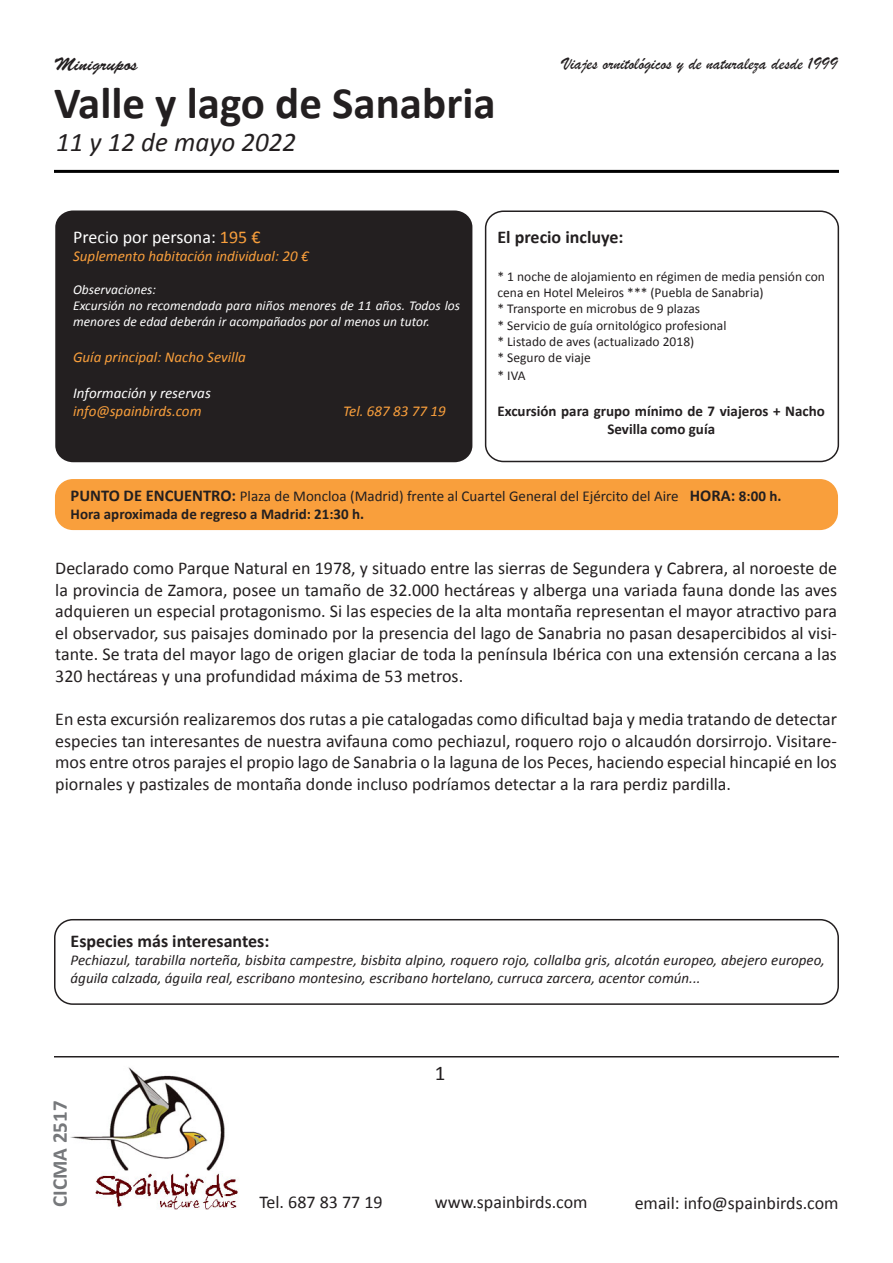
<style>
.page{position:relative;width:893px;height:1263px;background:#fff}
.page>*{position:absolute;margin:0;border:0;box-sizing:border-box;transform-origin:0 0}
.t1{font:700 45px "Calibri";color:#231f20}
.t2{font:italic 27px "Calibri";color:#231f20}
.t3{font:700 21px "Calibri";color:#76787b}
.t4{font:21px "Calibri";color:#231f20}
.t5{font:18px/21.6px "Calibri";color:#231f20;text-align:justify}
.t6{font:18px "Brush Script";color:#231f20}
.t7{font:700 18px "Calibri";color:#231f20}
.t8{font:18px "Calibri";color:#fff}
.t9{font:18px "Brush Script Std";color:#231f20}
.t10{font:italic 15px/18px "Calibri";color:#231f20}
.t11{font:700 15px/18px "Calibri";color:#231f20;text-align:center}
.t12{font:italic 15px "Calibri";color:#f99f3c}
.t13{font:15px "Calibri";color:#231f20}
.t14{font:italic 15px "Calibri";color:#fff}
.t15{font:13.5px/16.2px "Calibri";color:#231f20}
.t16{font:italic 13.5px/16.2px "Calibri";color:#fff}
.s1{color:#f99f3c}
.s2{font-weight:700;font-size:16.5px}
.s3{font-weight:700}
</style>
<div class="page">
<hr style="left:54px;top:170px;width:785px;height:3px;background:#000">
<img style="left:70px;top:1067px;width:169px;height:143px">
<hr style="left:54px;top:1056px;width:785px;height:1px;background:#231f20">
<div style="left:55px;top:210px;width:417px;height:252px;background:#231f20;border-radius:17px"></div>
<div style="left:485px;top:210px;width:354px;height:252px;border:2px solid #231f20;border-radius:17px"></div>
<div style="left:55px;top:479px;width:783px;height:51px;background:#f99f3c;border-radius:18px"></div>
<div style="left:54px;top:919px;width:785px;height:86px;border:2px solid #231f20;border-radius:18px"></div>
<p class="t9" style="left:54px;top:54px;width:86px">Minigrupos</p>
<p class="t6" style="left:563px;top:52px;width:276px">Viajes ornitológicos y de naturaleza desde 1999</p>
<p class="t1" style="left:54px;top:75px;width:443px">Valle y lago de Sanabria</p>
<p class="t2" style="left:56px;top:125px;width:242px">11 y 12 de mayo 2022</p>
<p class="t8" style="left:73px;top:226px;width:189px">Precio por persona: <span class="s1">195 €</span></p>
<p class="t12" style="left:73px;top:247px;width:237px">Suplemento habitación individual: 20 €</p>
<p class="t16" style="left:73px;top:280px;width:85px">Observaciones:</p>
<p class="t16" style="left:73px;top:296px;width:388px">Excursión no recomendada para niños menores de 11 años. Todos los menores de edad deberán ir acompañados por al menos un tutor.</p>
<p class="t12" style="left:73px;top:348px;width:174px">Guía principal: Nacho Sevilla</p>
<p class="t14" style="left:73px;top:384px;width:139px">Información y reservas</p>
<p class="t12" style="left:73px;top:402px;width:130px">info@spainbirds.com</p>
<p class="t12" style="left:343px;top:402px;width:104px">Tel. 687 83 77 19</p>
<p class="t7" style="left:497px;top:226px;width:127px">El precio incluye:</p>
<p class="t15" style="left:497px;top:268px;width:329px">* 1 noche de alojamiento en régimen de media pensión con cena en Hotel Meleiros *** (Puebla de Sanabria)</p>
<p class="t15" style="left:497px;top:300px;width:204px">* Transporte en microbus de 9 plazas</p>
<p class="t15" style="left:497px;top:316px;width:230px">* Servicio de guía ornitológico profesional</p>
<p class="t15" style="left:497px;top:332px;width:198px">* Listado de aves (actualizado 2018)</p>
<p class="t15" style="left:497px;top:349px;width:95px">* Seguro de viaje</p>
<p class="t15" style="left:497px;top:367px;width:30px">* IVA</p>
<p class="t11" style="left:497px;top:401px;width:329px">Excursión para grupo mínimo de 7 viajeros + Nacho<br>Sevilla como guía</p>
<p class="t13" style="left:71px;top:486px;width:712px"><span class="s2">PUNTO DE ENCUENTRO:</span> Plaza de Moncloa (Madrid) frente al Cuartel General del Ejército del Aire <span class="s2">HORA:</span> <span class="s3">8:00 h.</span></p>
<p class="t11" style="left:71px;top:504px;width:295px">Hora aproximada de regreso a Madrid: 21:30 h.</p>
<p class="t5" style="left:55px;top:556px;width:783px">Declarado como Parque Natural en 1978, y situado entre las sierras de Segundera y Cabrera, al noroeste de la provincia de Zamora, posee un tamaño de 32.000 hectáreas y alberga una variada fauna donde las aves adquieren un especial protagonismo. Si las especies de la alta montaña representan el mayor atractivo para el observador, sus paisajes dominado por la presencia del lago de Sanabria no pasan desapercibidos al visi&shy;tante. Se trata del mayor lago de origen glaciar de toda la península Ibérica con una extensión cercana a las 320 hectáreas y una profundidad máxima de 53 metros.</p>
<p class="t5" style="left:55px;top:707px;width:783px">En esta excursión realizaremos dos rutas a pie catalogadas como dificultad baja y media tratando de detectar especies tan interesantes de nuestra avifauna como pechiazul, roquero rojo o alcaudón dorsirrojo. Visitare&shy;mos entre otros parajes el propio lago de Sanabria o la laguna de los Peces, haciendo especial hincapié en los piornales y pastizales de montaña donde incluso podríamos detectar a la rara perdiz pardilla.</p>
<p class="t7" style="left:71px;top:930px;width:200px">Especies más interesantes:</p>
<p class="t10" style="left:71px;top:950px;width:756px">Pechiazul, tarabilla norteña, bisbita campestre, bisbita alpino, roquero rojo, collalba gris, alcotán europeo, abejero europeo, águila calzada, águila real, escribano montesino, escribano hortelano, curruca zarcera, acentor común...</p>
<p class="t3" style="left:47px;top:1207px;width:108px;rotate:-90deg">CICMA 2517</p>
<p class="t4" style="left:435px;top:1060px;width:12px">1</p>
<p class="t5" style="left:259px;top:1190px;width:125px">Tel. 687 83 77 19</p>
<p class="t5" style="left:435px;top:1190px;width:154px">www.spainbirds.com</p>
<p class="t5" style="left:635px;top:1191px;width:205px">email: info@spainbirds.com</p>
</div>
